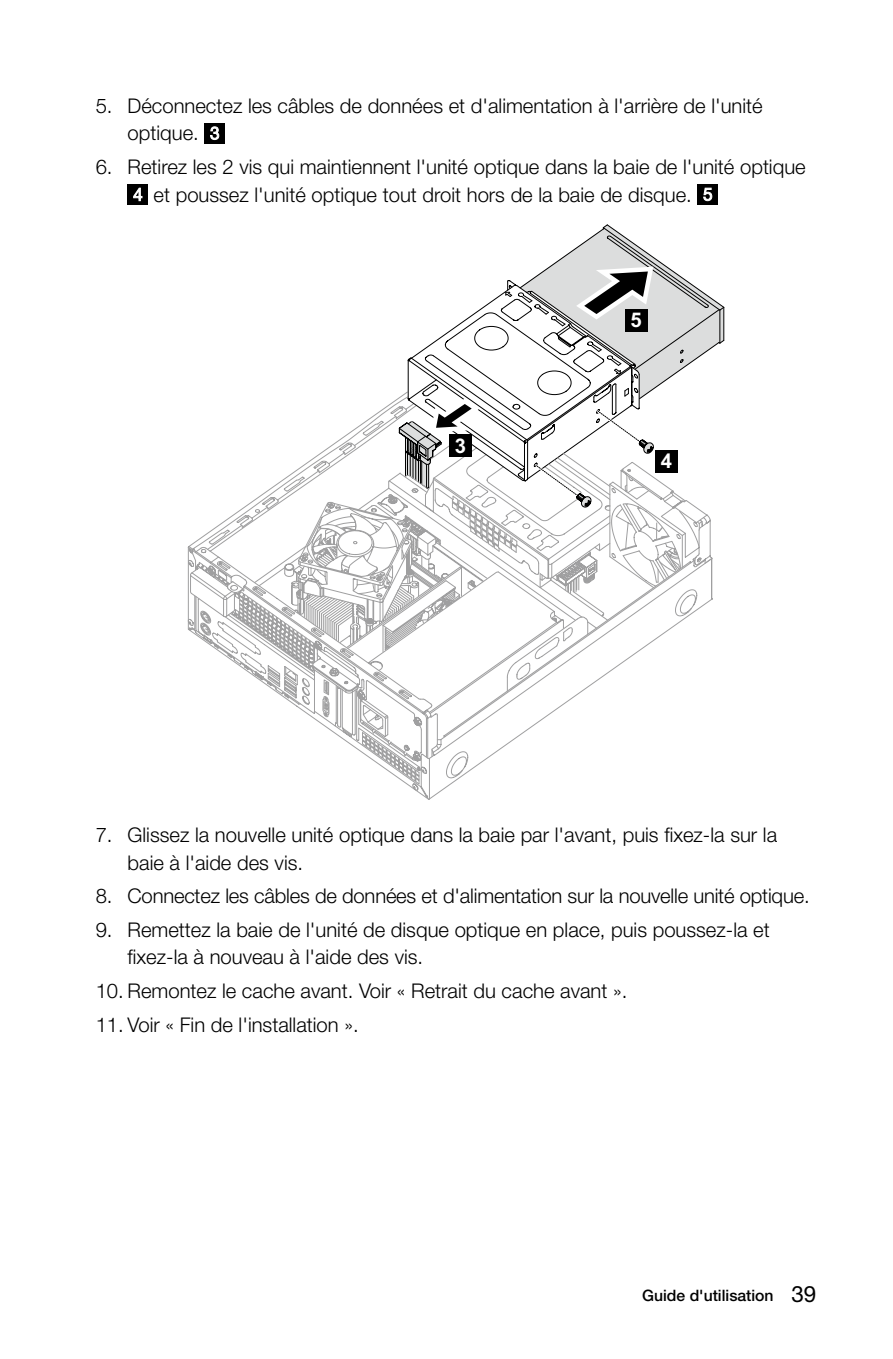
<style>
.page{position:relative;width:893px;height:1359px;background:#fff}
.page>*{position:absolute;margin:0;border:0;box-sizing:border-box;transform-origin:0 0}
.t1{font:300 20.25px/27.4px "Helvetica Neue";color:#000}
.t2{font:700 20.25px "Arial";color:#fff}
.t3{font:500 15.75px "Helvetica Neue";color:#000}
.s1{font-weight:400;font-size:22.5px}
</style>
<div class="page">
<div style="left:204px;top:123px;width:21px;height:20px;background:#000"></div>
<svg style="left:210px;top:126px;width:9px;height:14px"></svg>
<div style="left:128px;top:184px;width:20px;height:21px;background:#000"></div>
<svg style="left:133px;top:188px;width:9px;height:13px"></svg>
<div style="left:697px;top:184px;width:21px;height:21px;background:#000"></div>
<svg style="left:703px;top:188px;width:9px;height:13px"></svg>
<svg style="left:190px;top:224px;width:534px;height:547px"></svg>
<div style="left:655px;top:450px;width:23px;height:23px;background:#000"></div>
<div style="left:625px;top:309px;width:23px;height:23px;background:#000"></div>
<div style="left:449px;top:434px;width:23px;height:23px;background:#000"></div>
<p class="t1" style="left:128px;top:92px;width:637px;text-indent:-32px">5. Déconnectez les câbles de données et d'alimentation à l'arrière de l'unité optique.</p>
<p class="t1" style="left:154px;top:153px;width:654px;text-indent:-58px">6. Retirez les 2 vis qui maintiennent l'unité optique dans la baie de l'unité optique et poussez l'unité optique tout droit hors de la baie de disque.</p>
<p class="t2" style="left:455px;top:432px;width:13px">3</p>
<p class="t2" style="left:630px;top:307px;width:13px">5</p>
<p class="t2" style="left:661px;top:448px;width:13px">4</p>
<p class="t1" style="left:128px;top:821px;width:651px;text-indent:-32px">7. Glissez la nouvelle unité optique dans la baie par l'avant, puis fixez-la sur la baie à l'aide des vis.</p>
<p class="t1" style="left:96px;top:882px;width:715px">8. Connectez les câbles de données et d'alimentation sur la nouvelle unité optique.</p>
<p class="t1" style="left:128px;top:915px;width:644px;text-indent:-32px">9. Remettez la baie de l'unité de disque optique en place, puis poussez-la et fixez-la à nouveau à l'aide des vis.</p>
<p class="t1" style="left:96px;top:977px;width:533px">10. Remontez le cache avant. Voir « Retrait du cache avant ».</p>
<p class="t1" style="left:96px;top:1010px;width:264px">11. Voir « Fin de l'installation ».</p>
<p class="t3" style="left:642px;top:1286px;width:176px">Guide d'utilisation <span class="s1">39</span></p>
</div>
